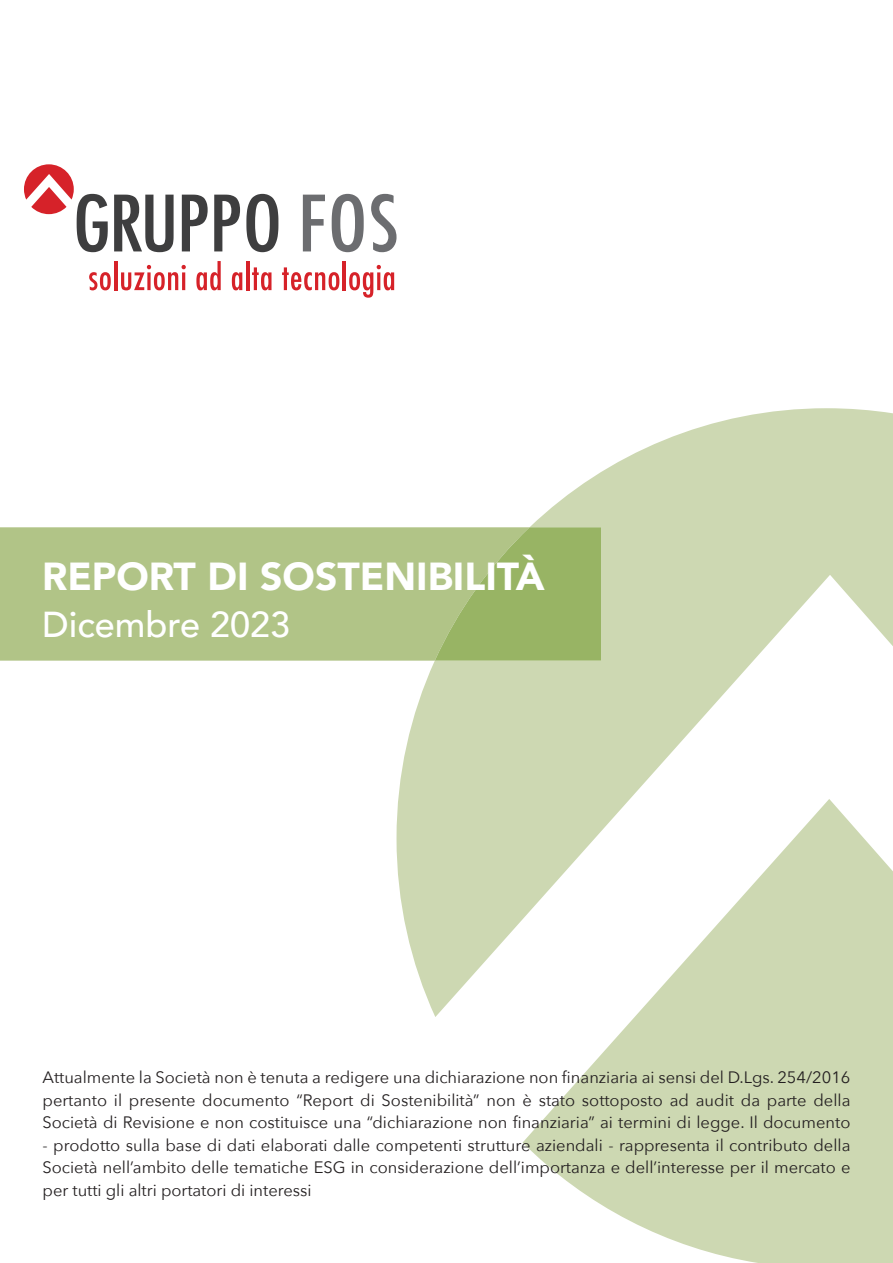
<style>
.page{position:relative;width:893px;height:1263px;background:#fff}
.page>*{position:absolute;margin:0;border:0;box-sizing:border-box;transform-origin:0 0}
.t1{font:900 39px "Avenir";color:#fff}
.t2{font:500 36px "Avenir";color:#fff}
.t3{font:16.5px/22.5px "Avenir Next";color:#231f20;text-align:justify}
</style>
<div class="page">
<div style="left:0;top:527px;width:396px;height:134px;background:#b1c487"></div>
<svg style="left:396px;top:408px;width:497px;height:609px;fill:#cdd8b2"></svg>
<svg style="left:435px;top:527px;width:166px;height:134px"></svg>
<svg style="left:523px;top:799px;width:370px;height:464px;fill:#cdd8b2"></svg>
<svg style="left:24px;top:164px;width:84px;height:88px"></svg>
<svg style="left:114px;top:195px;width:60px;height:57px"></svg>
<svg style="left:182px;top:195px;width:26px;height:56px"></svg>
<svg style="left:214px;top:195px;width:26px;height:56px"></svg>
<svg style="left:246px;top:194px;width:32px;height:58px"></svg>
<svg style="left:303px;top:195px;width:22px;height:56px"></svg>
<svg style="left:332px;top:194px;width:32px;height:58px"></svg>
<svg style="left:371px;top:194px;width:25px;height:58px"></svg>
<svg style="left:89px;top:272px;width:22px;height:18px"></svg>
<hr style="left:114px;top:261px;width:3px;height:29px;background:#d62229">
<svg style="left:121px;top:265px;width:65px;height:25px"></svg>
<svg style="left:196px;top:261px;width:25px;height:29px"></svg>
<svg style="left:232px;top:272px;width:10px;height:18px"></svg>
<hr style="left:246px;top:261px;width:3px;height:29px;background:#d62229">
<svg style="left:252px;top:267px;width:19px;height:23px"></svg>
<svg style="left:282px;top:267px;width:57px;height:23px"></svg>
<hr style="left:343px;top:261px;width:3px;height:29px;background:#d62229">
<svg style="left:349px;top:265px;width:45px;height:33px"></svg>
<h1 class="t1" style="left:42px;top:543px;width:504px">REPORT DI SOSTENIBILITÀ</h1>
<h2 class="t2" style="left:42px;top:593px;width:250px">Dicembre 2023</h2>
<p class="t3" style="left:43px;top:1066px;width:809px">Attualmente la Società non è tenuta a redigere una dichiarazione non finanziaria ai sensi del D.Lgs. 254/2016 pertanto il presente documento “Report di Sostenibilità” non è stato sottoposto ad audit da parte della Società di Revisione e non costituisce una “dichiarazione non finanziaria” ai termini di legge. Il documento</p>
<p class="t3" style="left:43px;top:1133px;width:809px">- prodotto sulla base di dati elaborati dalle competenti strutture aziendali - rappresenta il contributo della Società nell’ambito delle tematiche ESG in considerazione dell’importanza e dell’interesse per il mercato e per tutti gli altri portatori di interessi</p>
</div>
